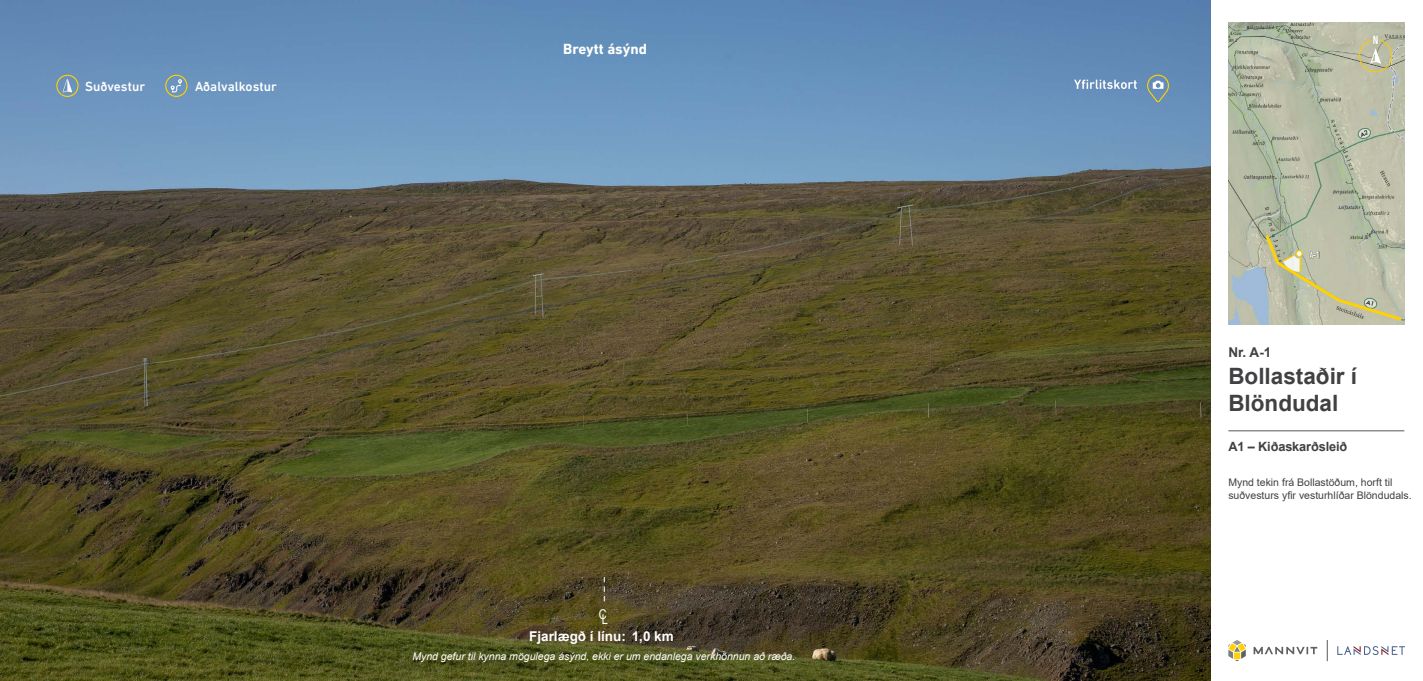
<style>
.page{position:relative;width:1423px;height:681px;background:#fff}
.page>*{position:absolute;margin:0;border:0;box-sizing:border-box;transform-origin:0 0}
.t1{font:700 22.5px/27px "Arial";color:#414042}
.t2{font:700 15px "DIN Next LT Pro";color:#fff}
.t3{font:500 13.5px "DIN Next LT Pro";color:#fff}
.t4{font:700 13.5px "Arial";color:#fff}
.t5{font:700 13.5px "Arial";color:#414042}
.t6{font:13.5px "Arial Narrow";color:#fff}
.t7{font:700 12.75px "Arial";letter-spacing:-.01em;color:#414042}
.t8{font:500 condensed 12.15px "DIN Next LT Pro";color:#fff}
.t9{font:10.5px/12.6px "Arial";color:#414042}
.t10{font:italic 10.5px "Arial";color:#fff}
.t11{font:500 condensed 9.45px "DIN Next LT Pro";color:#fff}
</style>
<div class="page">
<img style="left:0;top:0;width:1210px;height:680px">
<img style="left:1228px;top:22px;width:176px;height:302px">
<svg style="left:1358px;top:39px;width:34px;height:33px"></svg>
<hr style="left:1228px;top:430px;width:176px;height:1px;background:#58595b">
<svg style="left:604px;top:577px;width:1px;height:24px"></svg>
<svg style="left:1228px;top:640px;width:17px;height:20px"></svg>
<svg style="left:1253px;top:646px;width:64px;height:8px"></svg>
<svg style="left:1337px;top:646px;width:67px;height:8px"></svg>
<svg style="left:1326px;top:640px;width:1px;height:20px"></svg>
<svg style="left:1074px;top:80px;width:62px;height:9px"></svg>
<svg style="left:1146px;top:75px;width:22px;height:27px"></svg>
<svg style="left:63px;top:79px;width:9px;height:13px"></svg>
<div style="left:56px;top:75px;width:23px;height:22px;border:1px solid #ffd200;border-radius:50%"></div>
<div style="left:165px;top:75px;width:22px;height:22px;border:1px solid #ffd200;border-radius:50%"></div>
<svg style="left:171px;top:79px;width:11px;height:13px"></svg>
<svg style="left:1356px;top:127px;width:15px;height:13px"></svg>
<svg style="left:1263px;top:233px;width:140px;height:89px"></svg>
<p class="t3" style="left:85px;top:78px;width:61px">Suðvestur</p>
<p class="t3" style="left:195px;top:78px;width:83px">Aðalvalkostur</p>
<h2 class="t2" style="left:563px;top:40px;width:85px">Breytt ásýnd</h2>
<p class="t6" style="left:599px;top:606px;width:11px">CL</p>
<p class="t4" style="left:529px;top:626px;width:146px">Fjarlægð í línu: 1,0 km</p>
<p class="t10" style="left:412px;top:649px;width:384px">Mynd gefur til kynna mögulega ásýnd, ekki er um endanlega verkhönnun að ræða.</p>
<p class="t8" style="left:1372px;top:33px;width:7px">N</p>
<p class="t11" style="left:1309px;top:249px;width:12px">A-1</p>
<p class="t5" style="left:1228px;top:342px;width:45px">Nr. A-1</p>
<h1 class="t1" style="left:1228px;top:362px;width:130px">Bollastaðir í<br>Blöndudal</h1>
<p class="t7" style="left:1228px;top:437px;width:120px">A1 – Kiðaskarðsleið</p>
<p class="t9" style="left:1228px;top:476px;width:185px">Mynd tekin frá Bollastöðum, horft til suðvesturs yfir vesturhlíðar Blöndudals.</p>
</div>
